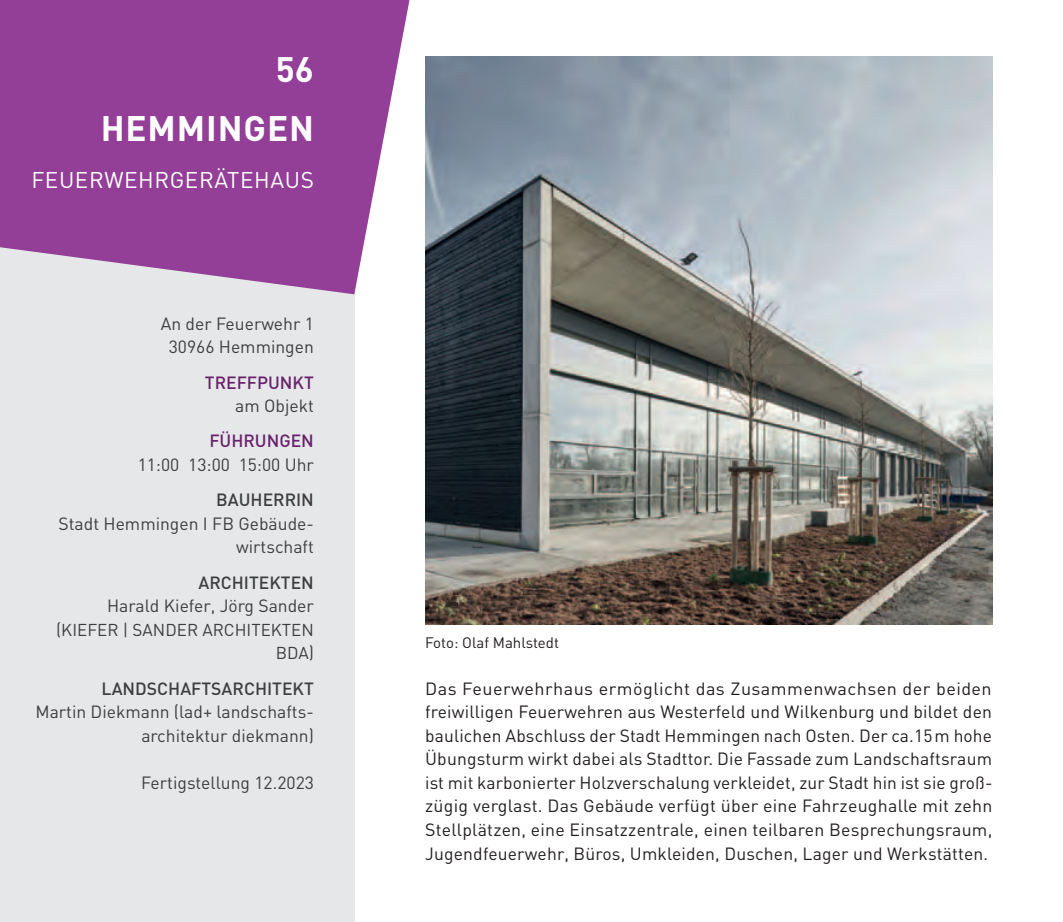
<style>
.page{position:relative;width:1063px;height:922px;background:#fff}
.page>*{position:absolute;margin:0;border:0;box-sizing:border-box;transform-origin:0 0}
.t1{font:700 35px "DIN";letter-spacing:.025em;color:#fff}
.t2{font:22.5px "DIN";letter-spacing:.025em;color:#fff}
.t3{font:17.5px/23.5px "DIN";letter-spacing:.01em;color:#231f20;text-align:justify}
.t4{font:17.5px/23.5px "DIN";color:#3e3e3f;text-align:right}
.t5{font:500 17.5px "DIN";color:#3e3e3f}
.t6{font:500 17.5px "DIN";color:#69226c}
.t7{font:17px/23.5px "DIN";color:#3e3e3f}
.t8{font:15px "DIN";color:#231f20}
.s1{font-size:17.5px}
</style>
<div class="page">
<div style="left:0;top:234px;width:354px;height:687px;background:#e6e7e9"></div>
<svg style="left:0;top:0;width:409px;height:294px;fill:#933e97"></svg>
<img style="left:425px;top:57px;width:567px;height:567px">
<h1 class="t1" style="left:276px;top:47px;width:40px">56</h1>
<h1 class="t1" style="left:101px;top:106px;width:209px">HEMMINGEN</h1>
<p class="t2" style="left:31px;top:166px;width:284px">Feu erwehrgerätehaus</p>
<p class="t4" style="left:161px;top:311px;width:155px;text-align:center">An der Feuerwehr 1<br>30966 Hemmingen</p>
<p class="t6" style="left:205px;top:371px;width:111px">TREFFPUNKT</p>
<p class="t4" style="left:235px;top:393px;width:80px">am Objekt</p>
<p class="t6" style="left:209px;top:430px;width:106px">FÜHRUNGEN</p>
<p class="t4" style="left:138px;top:452px;width:178px">11:00 13:00 15:00 Uhr</p>
<p class="t5" style="left:216px;top:488px;width:99px">BAUHERRIN</p>
<p class="t4" style="left:59px;top:511px;width:257px">Stadt Hemmingen I FB Gebäude&shy;wirtschaft</p>
<p class="t5" style="left:198px;top:571px;width:117px">ARCHITEKTEN</p>
<p class="t4" style="left:107px;top:593px;width:208px">Harald Kiefer, Jörg Sander</p>
<p class="t7" style="left:56px;top:617px;width:121px"><span class="s1">(</span>KIEFER | SANDER</p>
<p class="t7" style="left:202px;top:617px;width:21px">ARCHITE</p>
<p class="t7" style="left:271px;top:617px;width:45px">KTE N<br>BDA<span class="s1">)</span></p>
<p class="t5" style="left:102px;top:677px;width:214px">LANDSCHAFTSARCHITEKT</p>
<p class="t4" style="left:35px;top:699px;width:280px">Martin Diekmann (lad+ landschafts&shy;architektur diekmann)</p>
<p class="t4" style="left:141px;top:770px;width:174px">Fertigstellung 12.2023</p>
<p class="t8" style="left:425px;top:632px;width:135px">Foto: Olaf Mahlstedt</p>
<p class="t3" style="left:425px;top:676px;width:569px">Das Feuerwehrhaus ermöglicht das Zusammenwachsen der beiden freiwilligen Feuerwehren aus Westerfeld und Wilkenburg und bildet den baulichen Abschluss der Stadt Hemmingen nach Osten. Der ca.15m hohe Ü bungsturm wirkt dabei als Stadttor. Die Fassade zum Landschaftsraum ist mit karbonierter Holzverschalung verkleidet, zur Stadt hin ist sie groß&shy;zügig verglast. Das Gebäude verfügt über eine Fahrzeughalle mit zehn Stellplätzen, eine Einsatzzentrale, einen teilbaren Besprechungsraum, Jugendfeuerwehr, Büros, Umkleiden, Duschen, Lager und Werkstätten.</p>
</div>
